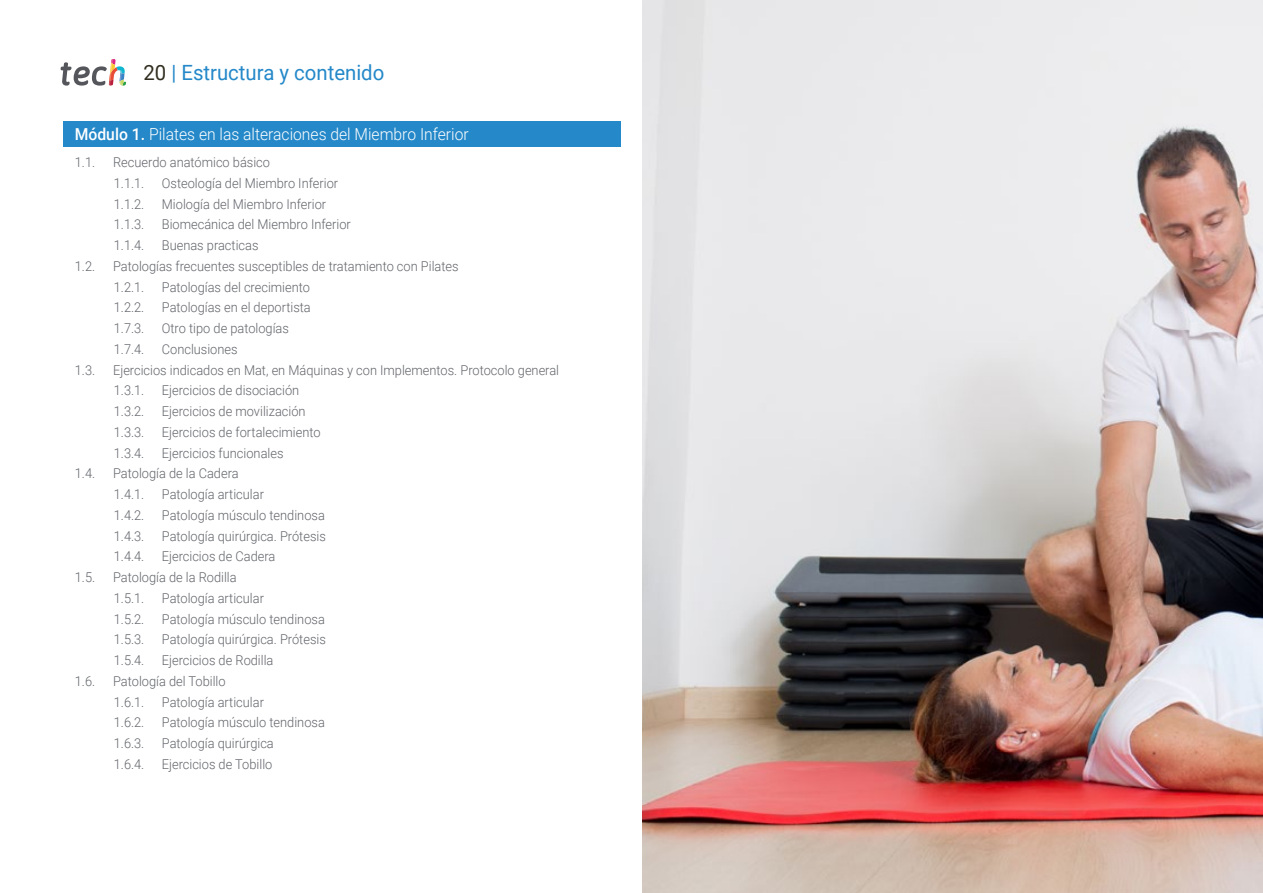
<style>
.page{position:relative;width:1263px;height:893px;background:#fff}
.page>*{position:absolute;margin:0;border:0;box-sizing:border-box;transform-origin:0 0}
.t1{font:21px "Roboto";color:#2488c9}
.t2{font:300 16.5px "Roboto";color:#fff;scale:.95 1}
.t3{font:300 13.5px/20.7px "Roboto";color:#61646a;scale:.95 1}
.s1{color:#312e20}
.s2{font-weight:500}
</style>
<div class="page">
<svg style="left:61px;top:59px;width:65px;height:27px"></svg>
<div style="left:64px;top:121px;width:557px;height:25px;background:#2488c9"></div>
<img style="left:642px;top:0;width:621px;height:893px">
<h1 class="t1" style="left:144px;top:57px;width:242px"><span class="s1">20</span> | Estructura y contenido</h1>
<p class="t2" style="left:75px;top:123px;width:416px"><span class="s2">Módulo 1.</span> Pilates en las alteraciones del Miembro Inferior</p>
<p class="t3" style="left:75px;top:151px;width:23px">1.1.</p>
<p class="t3" style="left:113px;top:151px;width:167px">Recuerdo anatómico básico<br>1.1.1.</p>
<p class="t3" style="left:162px;top:172px;width:187px">Osteología del Miembro Inferior</p>
<p class="t3" style="left:114px;top:193px;width:34px">1.1.2.</p>
<p class="t3" style="left:162px;top:193px;width:174px">Miología del Miembro Inferior</p>
<p class="t3" style="left:114px;top:214px;width:34px">1.1.3.</p>
<p class="t3" style="left:162px;top:214px;width:201px">Biomecánica del Miembro Inferior</p>
<p class="t3" style="left:114px;top:234px;width:34px">1.1.4.</p>
<p class="t3" style="left:162px;top:234px;width:103px">Buenas practicas</p>
<p class="t3" style="left:75px;top:255px;width:23px">1.2.</p>
<p class="t3" style="left:113px;top:255px;width:365px">Patologías frecuentes susceptibles de tratamiento con Pilates<br>1.2.1.</p>
<p class="t3" style="left:162px;top:276px;width:157px">Patologías del crecimiento</p>
<p class="t3" style="left:114px;top:297px;width:34px">1.2.2.</p>
<p class="t3" style="left:162px;top:297px;width:158px">Patologías en el deportista</p>
<p class="t3" style="left:114px;top:317px;width:34px">1.7.3.</p>
<p class="t3" style="left:162px;top:317px;width:135px">Otro tipo de patologías</p>
<p class="t3" style="left:114px;top:338px;width:34px">1.7.4.</p>
<p class="t3" style="left:162px;top:338px;width:81px">Conclusiones</p>
<p class="t3" style="left:75px;top:359px;width:23px">1.3.</p>
<p class="t3" style="left:113px;top:359px;width:471px">Ejercicios indicados en Mat, en Máquinas y con Implementos. Protocolo general<br>1.3.1.</p>
<p class="t3" style="left:162px;top:380px;width:146px">Ejercicios de disociación</p>
<p class="t3" style="left:114px;top:400px;width:34px">1.3.2.</p>
<p class="t3" style="left:162px;top:400px;width:153px">Ejercicios de movilización</p>
<p class="t3" style="left:114px;top:421px;width:34px">1.3.3.</p>
<p class="t3" style="left:162px;top:421px;width:169px">Ejercicios de fortalecimiento</p>
<p class="t3" style="left:114px;top:442px;width:34px">1.3.4.</p>
<p class="t3" style="left:162px;top:442px;width:130px">Ejercicios funcionales</p>
<p class="t3" style="left:75px;top:463px;width:23px">1.4.</p>
<p class="t3" style="left:113px;top:463px;width:134px">Patología de la Cadera<br>1.4.1.</p>
<p class="t3" style="left:162px;top:483px;width:109px">Patología articular</p>
<p class="t3" style="left:114px;top:504px;width:34px">1.4.2.</p>
<p class="t3" style="left:162px;top:504px;width:173px">Patología músculo tendinosa</p>
<p class="t3" style="left:114px;top:525px;width:34px">1.4.3.</p>
<p class="t3" style="left:162px;top:525px;width:174px">Patología quirúrgica. Prótesis</p>
<p class="t3" style="left:114px;top:546px;width:34px">1.4.4.</p>
<p class="t3" style="left:162px;top:546px;width:121px">Ejercicios de Cadera</p>
<p class="t3" style="left:75px;top:566px;width:23px">1.5.</p>
<p class="t3" style="left:113px;top:566px;width:132px">Patología de la Rodilla<br>1.5.1.</p>
<p class="t3" style="left:162px;top:587px;width:109px">Patología articular</p>
<p class="t3" style="left:114px;top:608px;width:34px">1.5.2.</p>
<p class="t3" style="left:162px;top:608px;width:173px">Patología músculo tendinosa</p>
<p class="t3" style="left:114px;top:629px;width:34px">1.5.3.</p>
<p class="t3" style="left:162px;top:629px;width:174px">Patología quirúrgica. Prótesis</p>
<p class="t3" style="left:114px;top:649px;width:34px">1.5.4.</p>
<p class="t3" style="left:162px;top:649px;width:119px">Ejercicios de Rodilla</p>
<p class="t3" style="left:75px;top:670px;width:23px">1.6.</p>
<p class="t3" style="left:113px;top:670px;width:120px">Patología del Tobillo<br>1.6.1.</p>
<p class="t3" style="left:162px;top:691px;width:109px">Patología articular</p>
<p class="t3" style="left:114px;top:712px;width:34px">1.6.2.</p>
<p class="t3" style="left:162px;top:712px;width:173px">Patología músculo tendinosa</p>
<p class="t3" style="left:114px;top:732px;width:34px">1.6.3.</p>
<p class="t3" style="left:162px;top:732px;width:119px">Patología quirúrgica</p>
<p class="t3" style="left:114px;top:753px;width:34px">1.6.4.</p>
<p class="t3" style="left:162px;top:753px;width:118px">Ejercicios de Tobillo</p>
</div>
